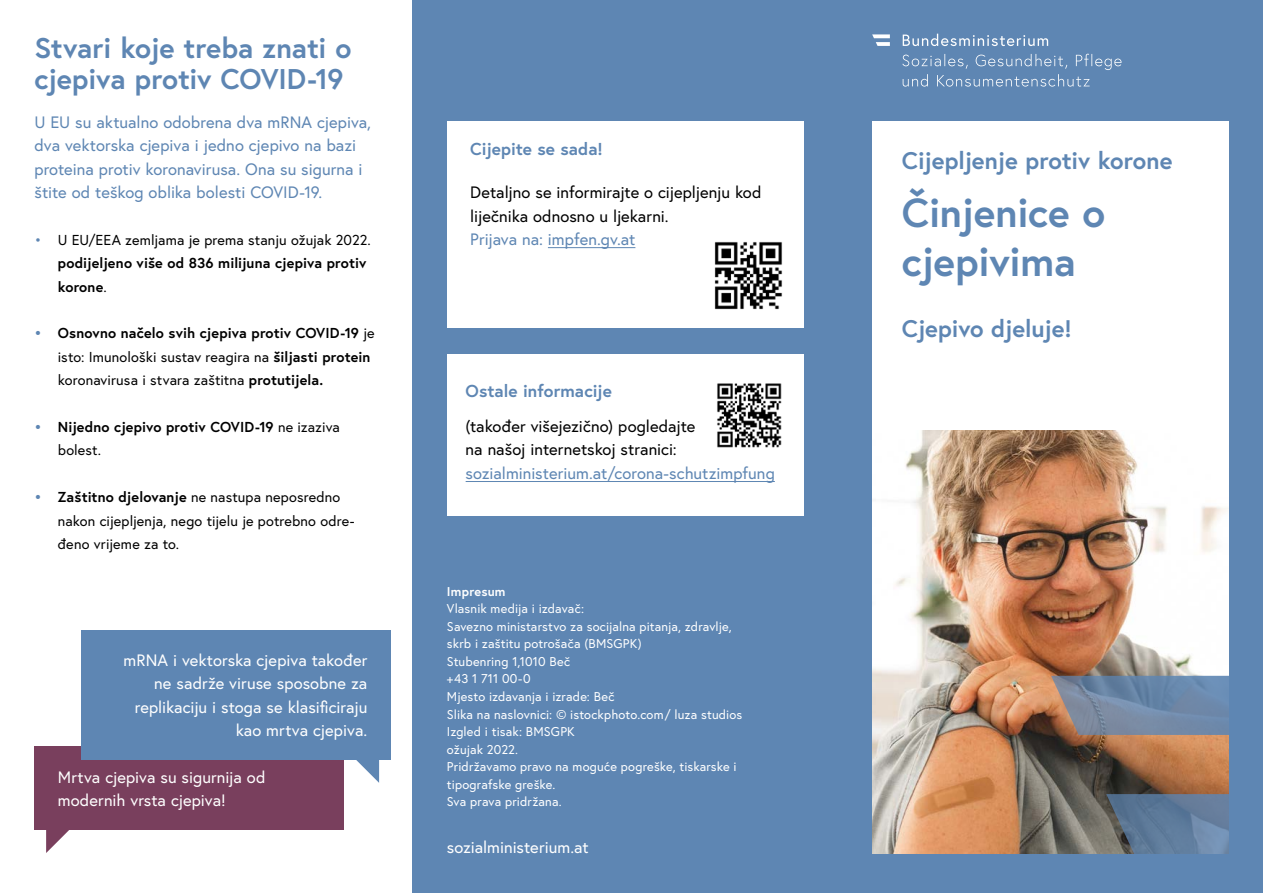
<style>
.page{position:relative;width:1263px;height:893px;background:#fff}
.page>*{position:absolute;margin:0;border:0;box-sizing:border-box;transform-origin:0 0}
.Cover_Titel{font:700 40.5px/48.6px "Europa Austria";letter-spacing:-.005em;color:#5e86b3}
.h1_ohne_Nummerierung{font:700 28.5px/31.3px "Europa Austria";letter-spacing:-.005em;color:#5e86b3}
.Cover_Untertitel{font:700 24px "Europa Austria";letter-spacing:-.005em;color:#5e86b3}
.Infobox_p_Infobox_Titel{font:700 17.25px "Europa Austria";color:#5e86b3}
.Infobox_p_Infobox_letzter_Absatz{font:16.5px/23.4px "Europa Austria";color:#000}
.p_Introtext{font:16.5px/23.4px "Europa Austria";color:#5e86b3}
.Infobox_p_Infobox_letzter_Absatz_Sprechb{font:16.5px/23.4px "Europa Austria";color:#fff}
.Cover_p_Rückseite{font:16.5px "Europa Austria";color:#fff}
.t1{font:700 14.4px/23.4px "Europa Austria";letter-spacing:.005em;color:#000}
.t2{font:14.4px/23.4px "Europa Austria";letter-spacing:.01em;color:#000}
.p_Impressum{font:12.75px/17.5px "Europa Austria";letter-spacing:.01em;color:#fff}
.h_Impressum{font:700 12.75px "Europa Austria";letter-spacing:.015em;color:#fff}
.s1{font-weight:400;color:#5e86b3}
.s2{font-weight:400}
.s3{color:#5e86b3}
.s4{font-weight:700;color:#5e86b3}
.s5{font-weight:700}
</style>
<div class="page">
<div style="left:412px;top:0;width:851px;height:893px;background:#5e86b3"></div>
<div style="left:872px;top:121px;width:356px;height:309px;background:#fff"></div>
<img style="left:872px;top:430px;width:356px;height:423px">
<div style="left:447px;top:121px;width:356px;height:206px;background:#fff"></div>
<div style="left:447px;top:354px;width:356px;height:162px;background:#fff"></div>
<hr style="left:548px;top:247px;width:87px;height:1px;background:#5e86b3">
<img style="left:714px;top:241px;width:69px;height:69px">
<img style="left:717px;top:383px;width:65px;height:65px">
<hr style="left:466px;top:481px;width:309px;height:1px;background:#5e86b3">
<svg style="left:1051px;top:676px;width:177px;height:177px;background:#777578"></svg>
<svg style="left:902px;top:54px;width:219px;height:33px"></svg>
<svg style="left:903px;top:34px;width:145px;height:12px"></svg>
<svg style="left:872px;top:34px;width:18px;height:12px"></svg>
<div style="left:34px;top:746px;width:310px;height:84px;background:#793f5d"></div>
<div style="left:81px;top:630px;width:310px;height:129px;background:#5e86b3"></div>
<svg style="left:46px;top:830px;width:23px;height:23px"></svg>
<svg style="left:356px;top:759px;width:23px;height:24px"></svg>
<h1 class="h1_ohne_Nummerierung" style="left:34px;top:31px;width:318px">Stvari koje treba znati o cjepiva protiv COVID-19</h1>
<p class="p_Introtext" style="left:34px;top:110px;width:338px">U EU su aktualno odobrena dva mRNA cjepiva, dva vektorska cjepiva i jedno cjepivo na bazi proteina protiv koronavirusa. Ona su sigurna i štite od teškog oblika bolesti COVID-19.</p>
<p class="t1" style="left:58px;top:228px;width:314px;text-indent:-23px"><span class="s1">•</span> <span class="s2">U EU/EEA zemljama je prema stanju ožujak 2022. </span>podijeljeno više od 836 milijuna cjepiva protiv korone<span class="s2">.</span></p>
<p class="t1" style="left:58px;top:321px;width:318px;text-indent:-23px"><span class="s3">•</span> Osnovno načelo svih cjepiva protiv COVID-19 <span class="s2">je isto: Imunološki sustav reagira na</span> šiljasti protein <span class="s2">koronavirusa i stvara zaštitna</span> protutijela.</p>
<p class="t1" style="left:58px;top:415px;width:284px;text-indent:-23px"><span class="s3">•</span> Nijedno cjepivo protiv COVID-19 <span class="s2">ne izaziva bolest.</span></p>
<p class="t2" style="left:58px;top:485px;width:298px;text-indent:-23px"><span class="s4">•</span> <span class="s5">Zaštitno djelovanje</span> ne nastupa neposredno nakon cijepljenja, nego tijelu je potrebno odre&shy;đeno vrijeme za to.</p>
<p class="Infobox_p_Infobox_letzter_Absatz_Sprechb" style="left:124px;top:648px;width:245px;text-align:right">mRNA i vektorska cjepiva također ne sadrže viruse sposobne za replikaciju i stoga se klasificiraju kao mrtva cjepiva.</p>
<p class="Infobox_p_Infobox_letzter_Absatz_Sprechb" style="left:58px;top:765px;width:209px">Mrtva cjepiva su sigurnija od modernih vrsta cjepiva!</p>
<p class="Infobox_p_Infobox_Titel" style="left:470px;top:137px;width:134px">Cijepite se sada!</p>
<p class="Infobox_p_Infobox_letzter_Absatz" style="left:470px;top:180px;width:293px">Detaljno se informirajte o cijepljenju kod liječnika odnosno u ljekarni.<br><span class="s3">Prijava na: impfen.gv.at</span></p>
<p class="Infobox_p_Infobox_Titel" style="left:466px;top:379px;width:148px">Ostale informacije</p>
<p class="Infobox_p_Infobox_letzter_Absatz" style="left:466px;top:414px;width:311px">(također višejezično) pogledajte<br>na našoj internetskoj stranici: <span class="s3">sozialministerium.at/corona-schutzimpfung</span></p>
<h1 class="h_Impressum" style="left:447px;top:583px;width:60px">Impresum</h1>
<p class="p_Impressum" style="left:447px;top:600px;width:139px">Vlasnik medija i izdavač:</p>
<p class="p_Impressum" style="left:447px;top:617px;width:286px">Savezno ministarstvo za socijalna pitanja, zdravlje, skrb i zaštitu potrošača (BMSGPK)</p>
<p class="p_Impressum" style="left:447px;top:652px;width:125px">Stubenring 1,1010 Beč</p>
<p class="p_Impressum" style="left:447px;top:670px;width:85px">+43 1 711 00-0</p>
<p class="p_Impressum" style="left:447px;top:687px;width:169px">Mjesto izdavanja i izrade: Beč</p>
<p class="p_Impressum" style="left:447px;top:705px;width:297px">Slika na naslovnici: © istockphoto.com/ luza studios</p>
<p class="p_Impressum" style="left:447px;top:723px;width:129px">Izgled i tisak: BMSGPK</p>
<p class="p_Impressum" style="left:447px;top:740px;width:73px">ožujak 2022.</p>
<p class="p_Impressum" style="left:447px;top:758px;width:291px">Pridržavamo pravo na moguće pogreške, tiskarske i tipografske greške.<br>Sva prava pridržana.</p>
<p class="Cover_p_Rückseite" style="left:447px;top:837px;width:143px">sozialministerium.at</p>
<p class="Cover_Untertitel" style="left:902px;top:144px;width:272px">Cijepljenje protiv korone</p>
<p class="Cover_Titel" style="left:902px;top:188px;width:205px">Činjenice o cjepivima</p>
<p class="Cover_Untertitel" style="left:902px;top:313px;width:171px">Cjepivo djeluje!</p>
</div>
